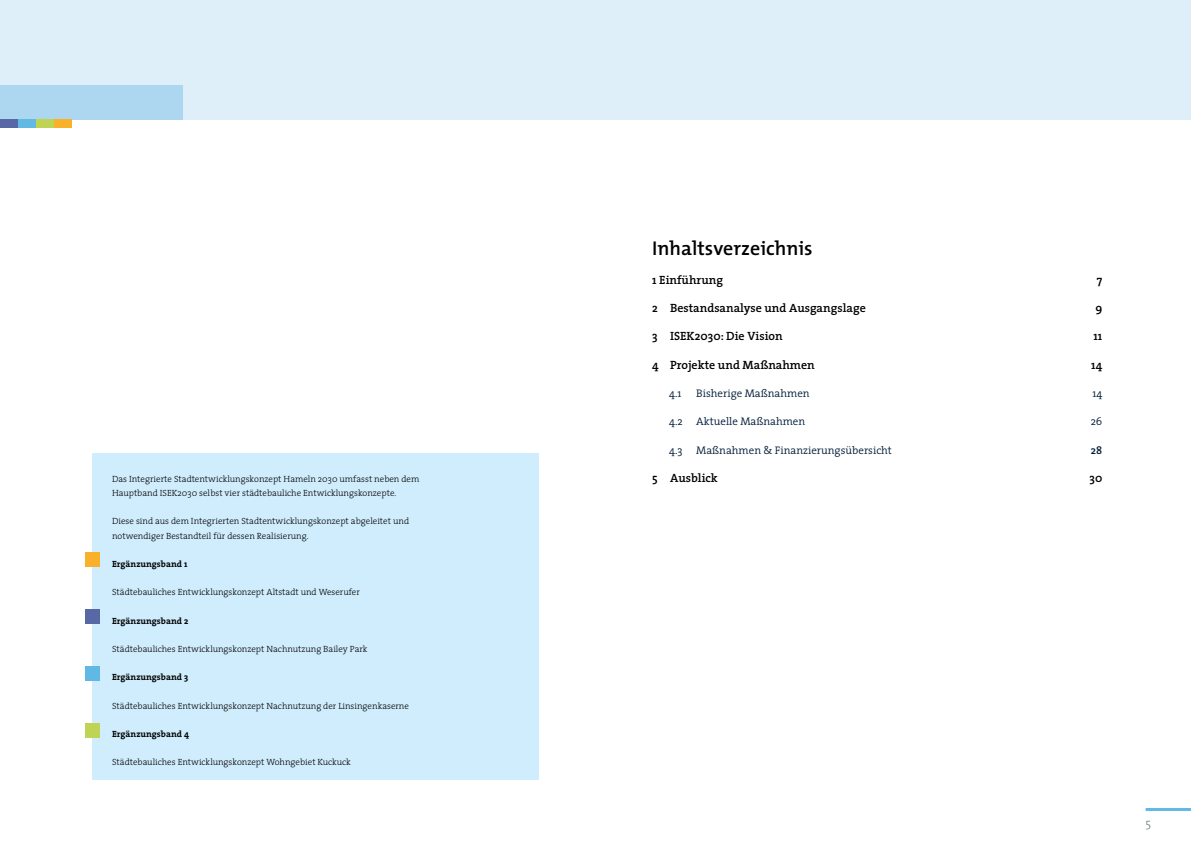
<style>
.page{position:relative;width:1191px;height:842px;background:#fff}
.page>*{position:absolute;margin:0;border:0;box-sizing:border-box;transform-origin:0 0}
.t1{font:600 20px "The Mix";color:#000}
.t2{font:600 12px "The Serif";color:#000}
.t3{font:300 12px "The Serif";color:#687881}
.t4{font:300 11px "The Serif";color:#001d38}
.t5{font:600 11px "The Serif";color:#001d38}
.t6{font:300 9px/14.2px "The Serif";color:#000}
.t7{font:700 9px "The Serif";color:#000}
</style>
<div class="page">
<div style="left:0;top:0;width:1191px;height:119px;background:#deeffa"></div>
<div style="left:0;top:85px;width:182px;height:34px;background:#add7f1"></div>
<div style="left:0;top:119px;width:18px;height:9px;background:#5868a6"></div>
<div style="left:18px;top:119px;width:18px;height:9px;background:#61b9e4"></div>
<div style="left:36px;top:119px;width:18px;height:9px;background:#c0d454"></div>
<div style="left:54px;top:119px;width:18px;height:9px;background:#f9b02a"></div>
<div style="left:92px;top:454px;width:447px;height:326px;background:#d0edfd"></div>
<div style="left:85px;top:553px;width:14px;height:14px;background:#f9b02a"></div>
<div style="left:85px;top:609px;width:14px;height:15px;background:#5868a5"></div>
<div style="left:85px;top:666px;width:14px;height:14px;background:#60b9e4"></div>
<div style="left:85px;top:723px;width:14px;height:14px;background:#bfd454"></div>
<hr style="left:1145px;top:808px;width:46px;height:3px;background:#61b9e4">
<h1 class="t1" style="left:652px;top:232px;width:162px">Inhaltsverzeichnis</h1>
<h2 class="t2" style="left:652px;top:269px;width:72px">1 Einführung</h2>
<h2 class="t2" style="left:1096px;top:269px;width:7px">7</h2>
<h2 class="t2" style="left:652px;top:298px;width:215px">2 Bestandsanalyse und Ausgangslage</h2>
<h2 class="t2" style="left:1095px;top:298px;width:8px">9</h2>
<h2 class="t2" style="left:652px;top:326px;width:132px">3 ISEK2030: Die Vision</h2>
<h2 class="t2" style="left:1093px;top:326px;width:10px">11</h2>
<h2 class="t2" style="left:652px;top:354px;width:164px">4 Projekte und Maßnahmen</h2>
<h2 class="t2" style="left:1091px;top:354px;width:13px">14</h2>
<p class="t4" style="left:669px;top:384px;width:14px">4.1</p>
<p class="t4" style="left:696px;top:384px;width:115px">Bisherige Maßnahmen</p>
<p class="t4" style="left:1092px;top:384px;width:11px">14</p>
<p class="t4" style="left:669px;top:412px;width:137px">4.2 Aktuelle Maßnahmen</p>
<p class="t4" style="left:1090px;top:412px;width:13px">26</p>
<p class="t4" style="left:669px;top:441px;width:224px">4.3 Maßnahmen &amp; Finanzierungsübersicht</p>
<p class="t5" style="left:1091px;top:441px;width:13px">28</p>
<p class="t6" style="left:112px;top:471px;width:309px">Das Integrierte Stadtentwicklungskonzept Hameln 2030 umfasst neben dem</p>
<h2 class="t2" style="left:652px;top:468px;width:67px">5 Ausblick</h2>
<h2 class="t2" style="left:1089px;top:468px;width:14px">30</h2>
<p class="t6" style="left:112px;top:486px;width:286px">Hauptband ISEK2030 selbst vier städtebauliche Entwicklungskonzepte.</p>
<p class="t6" style="left:112px;top:514px;width:298px">Diese sind aus dem Integrierten Stadtentwicklungskonzept abgeleitet und notwendiger Bestandteil für dessen Realisierung.</p>
<p class="t7" style="left:112px;top:556px;width:77px">Ergänzungsband 1</p>
<p class="t6" style="left:112px;top:585px;width:249px">Städtebauliches Entwicklungskonzept Altstadt und Weserufer</p>
<p class="t7" style="left:112px;top:613px;width:78px">Ergänzungsband 2</p>
<p class="t6" style="left:112px;top:642px;width:257px">Städtebauliches Entwicklungskonzept Nachnutzung Bailey Park</p>
<p class="t7" style="left:112px;top:670px;width:78px">Ergänzungsband 3</p>
<p class="t6" style="left:112px;top:698px;width:298px">Städtebauliches Entwicklungskonzept Nachnutzung der Linsingenkaserne</p>
<p class="t7" style="left:112px;top:726px;width:78px">Ergänzungsband 4</p>
<p class="t6" style="left:112px;top:755px;width:240px">Städtebauliches Entwicklungskonzept Wohngebiet Kuckuck</p>
<h2 class="t3" style="left:1145px;top:813px;width:7px">5</h2>
</div>
